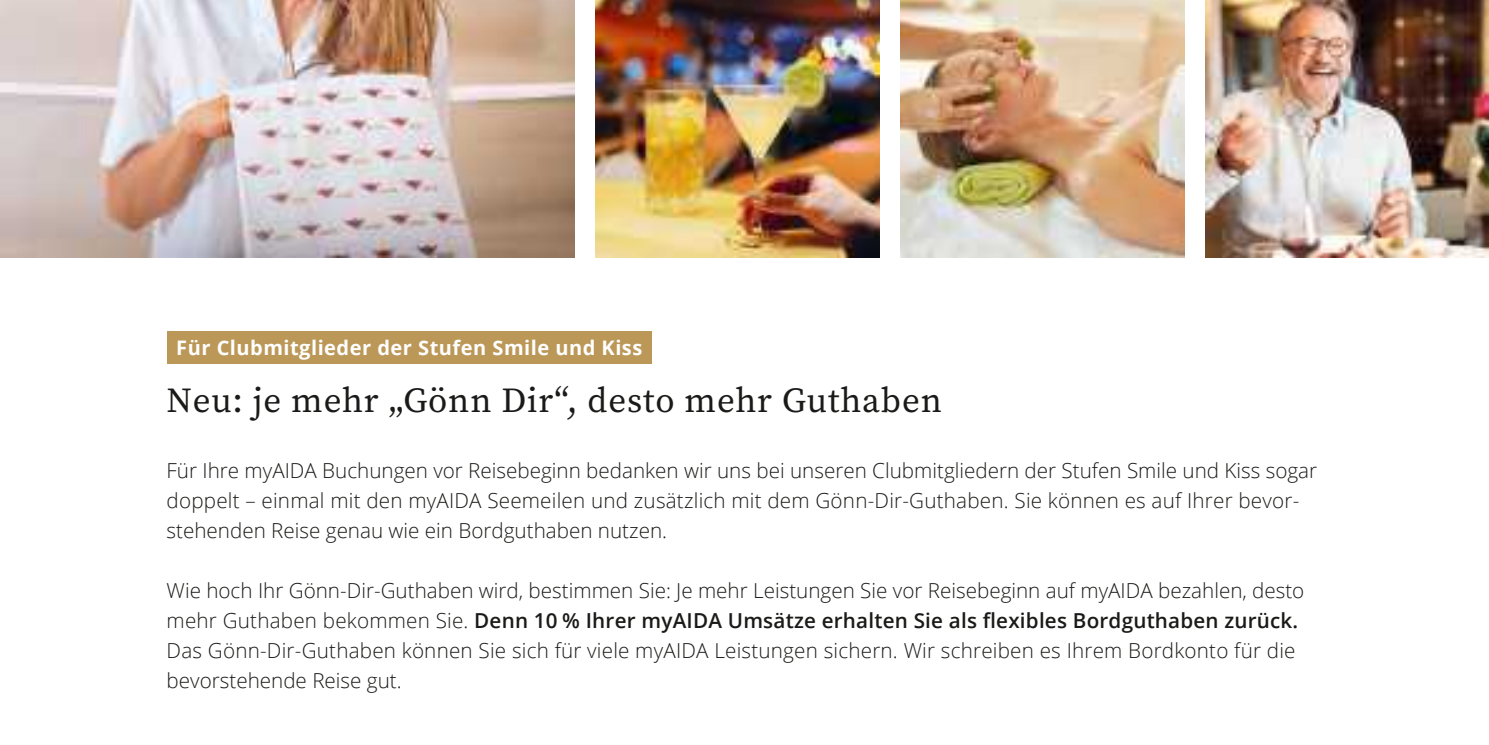
<style>
.page{position:relative;width:1489px;height:745px;background:#fff}
.page>*{position:absolute;margin:0;border:0;box-sizing:border-box;transform-origin:0 0}
.t1{font:35px "Source Serif Pro";letter-spacing:.025em;color:#1a1a18}
.t2{font:300 20.5px/30px "Open Sans";color:#1a1a18}
.t3{font:700 20px "Open Sans";letter-spacing:.025em;color:#fff}
.s1{font-weight:600}
</style>
<div class="page">
<div style="left:167px;top:331px;width:484px;height:33px;background:#bc9858"></div>
<img style="left:0;top:0;width:574px;height:257px">
<img style="left:1205px;top:0;width:283px;height:257px">
<img style="left:900px;top:0;width:283px;height:257px">
<img style="left:595px;top:0;width:284px;height:257px">
<p class="t3" style="left:176px;top:333px;width:467px">Für Clubmitglieder der Stufen Smile und Kiss</p>
<h1 class="t1" style="left:167px;top:377px;width:776px">Neu: je mehr „Gönn Dir“, desto mehr Guthaben</h1>
<p class="t2" style="left:167px;top:454px;width:1151px">Für Ihre myAIDA Buchungen vor Reisebeginn bedanken wir uns bei unseren Clubmitgliedern der Stufen Smile und Kiss sogar doppelt – einmal mit den myAIDA Seemeilen und zusätzlich mit dem Gönn-Dir-Guthaben. Sie können es auf Ihrer bevor&shy;stehenden Reise genau wie ein Bordguthaben nutzen.</p>
<p class="t2" style="left:167px;top:574px;width:1139px">Wie hoch Ihr Gönn-Dir-Guthaben wird, bestimmen Sie: Je mehr Leistungen Sie vor Reisebeginn auf myAIDA bezahlen, desto mehr Guthaben bekommen Sie. <span class="s1">Denn 10 % Ihrer myAIDA Umsätze erhalten Sie als flexibles Bordguthaben zurück.<br></span>Das Gönn-Dir-Guthaben können Sie sich für viele myAIDA Leistungen sichern. Wir schreiben es Ihrem Bordkonto für die bevorstehende Reise gut.</p>
</div>
